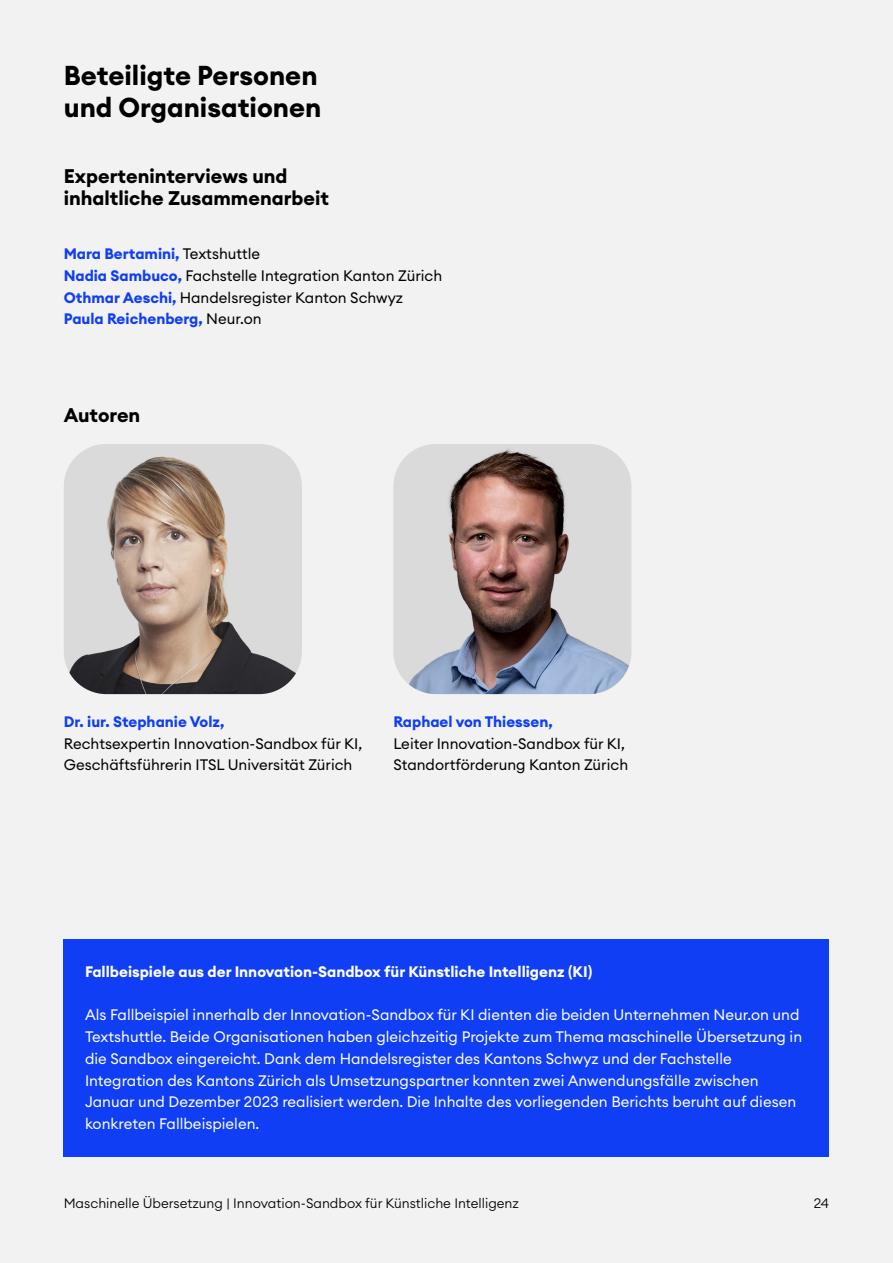
<style>
.page{position:relative;width:893px;height:1263px;background:#f2f2f2}
.page>*{position:absolute;margin:0;border:0;box-sizing:border-box;transform-origin:0 0}
.t1{font:700 27px/32.4px "Euclid Circular A";color:#000}
.t2{font:700 19.5px/21.8px "Euclid Circular A";color:#000}
.t3{font:15px/21.8px "Euclid Circular A";color:#fff}
.t4{font:15px/21.8px "Euclid Circular A";color:#000}
.t5{font:700 15px "Euclid Circular A";color:#fff}
.t6{font:700 15px "Euclid Circular A";color:#0f3ef5}
.t7{font:300 13.5px "Euclid Circular A";color:#000}
.s1{font-weight:700;color:#0f3ef5}
</style>
<div class="page">
<div style="left:64px;top:940px;width:765px;height:217px;background:#0f3ef5"></div>
<img style="left:64px;top:444px;width:238px;height:250px">
<img style="left:393px;top:444px;width:238px;height:250px">
<h1 class="t1" style="left:64px;top:60px;width:259px">Beteiligte Personen und Organisationen</h1>
<h2 class="t2" style="left:64px;top:165px;width:267px">Experteninterviews und inhaltliche Zusammenarbeit</h2>
<p class="t4" style="left:64px;top:243px;width:380px"><span class="s1">Mara Bertamini,</span> Textshuttle<br><span class="s1">Nadia Sambuco,</span> Fachstelle Integration Kanton Zürich <span class="s1">Othmar Aeschi,</span> Handelsregister Kanton Schwyz <span class="s1">Paula Reichenberg,</span> Neur.on</p>
<h2 class="t2" style="left:64px;top:405px;width:78px">Autoren</h2>
<p class="t6" style="left:64px;top:712px;width:162px">Dr. iur. Stephanie Volz,</p>
<p class="t4" style="left:64px;top:732px;width:300px">Rechtsexpertin Innovation-Sandbox für KI,<br>Geschäftsführerin ITSL Universität Zürich</p>
<p class="t6" style="left:393px;top:712px;width:161px">Raphael von Thiessen,</p>
<p class="t4" style="left:393px;top:732px;width:236px">Leiter Innovation-Sandbox für KI,<br>Standortförderung Kanton Zürich</p>
<p class="t5" style="left:85px;top:962px;width:509px">Fallbeispiele aus der Innovation-Sandbox für Künstliche Intelligenz (KI)</p>
<p class="t3" style="left:85px;top:1004px;width:719px">Als Fallbeispiel innerhalb der Innovation-Sandbox für KI dienten die beiden Unternehmen Neur.on und Textshuttle. Beide Organisationen haben gleichzeitig Projekte zum Thema maschinelle Übersetzung in die Sandbox eingereicht. Dank dem Handelsregister des Kantons Schwyz und der Fachstelle Integration des Kantons Zürich als Umsetzungspartner konnten zwei Anwendungsfälle zwischen Januar und Dezember 2023 realisiert werden. Die Inhalte des vorliegenden Berichts beruht auf diesen konkreten Fallbeispielen.</p>
<p class="t7" style="left:64px;top:1194px;width:457px">Maschinelle Übersetzung | Innovation-Sandbox für Künstliche Intelligenz</p>
<p class="t7" style="left:814px;top:1194px;width:17px">24</p>
</div>
